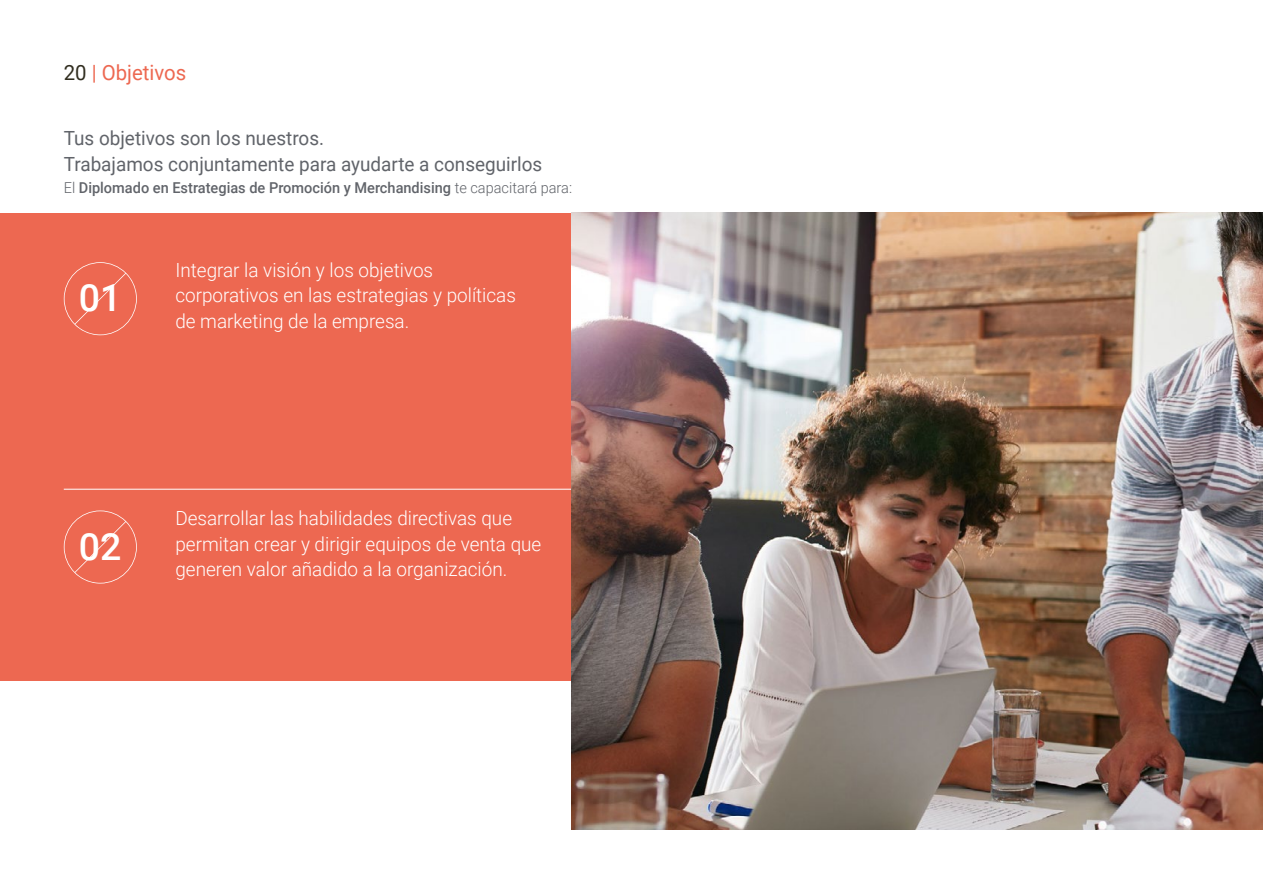
<style>
.page{position:relative;width:1263px;height:893px;background:#fff}
.page>*{position:absolute;margin:0;border:0;box-sizing:border-box;transform-origin:0 0}
.t1{font:500 37.5px "Roboto";color:#fff}
.t2{font:21px "Roboto";color:#ed6851}
.t3{font:300 19.5px/25.5px "Roboto";color:#fff}
.t4{font:19.5px/25.5px "Roboto";color:#61646a}
.t5{font:500 15px "Roboto";color:#61646a}
.s1{color:#312e20}
.s2{font-weight:300}
</style>
<div class="page">
<div style="left:0;top:213px;width:621px;height:467px;background:#ed6851"></div>
<hr style="left:64px;top:489px;width:1199px;height:1px;background:#fff">
<img style="left:571px;top:213px;width:692px;height:616px">
<svg style="left:64px;top:262px;width:73px;height:73px"></svg>
<svg style="left:64px;top:510px;width:73px;height:74px"></svg>
<p class="t2" style="left:64px;top:57px;width:124px"><span class="s1">20</span> | Objetivos</p>
<p class="t4" style="left:64px;top:125px;width:480px">Tus objetivos son los nuestros.<br>Trabajamos conjuntamente para ayudarte a conseguirlos</p>
<p class="t5" style="left:64px;top:177px;width:510px"><span class="s2">El</span> Diplomado en Estrategias de Promoción y Merchandising <span class="s2">te capacitará para:</span></p>
<h1 class="t1" style="left:79px;top:272px;width:44px">01</h1>
<p class="t3" style="left:175px;top:256px;width:342px">Integrar la visión y los objetivos corporativos en las estrategias y políticas de marketing de la empresa.</p>
<h1 class="t1" style="left:79px;top:520px;width:44px">02</h1>
<p class="t3" style="left:175px;top:505px;width:367px">Desarrollar las habilidades directivas que permitan crear y dirigir equipos de venta que generen valor añadido a la organización.</p>
</div>
